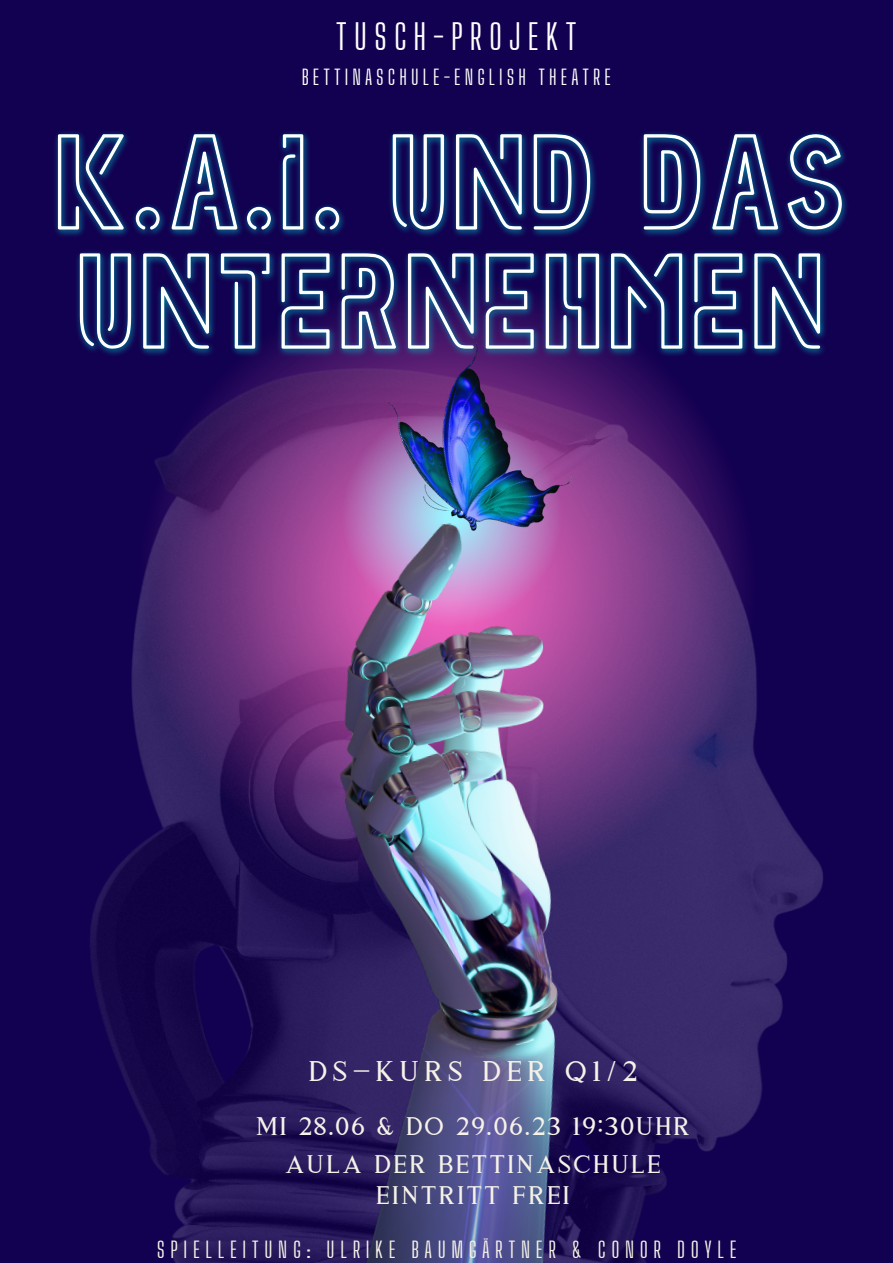
<style>
.page{position:relative;width:893px;height:1263px;background:#120050}
.page>*{position:absolute;margin:0;border:0;box-sizing:border-box;transform-origin:0 0}
.t1{font:34.88px "Big Shoulders Display";letter-spacing:.2em;color:#fff}
.t2{font:28.5px "Aspal";letter-spacing:.2em;color:#f6f2e9}
.t3{font:25.5px "Aspal";letter-spacing:.1em;color:#f6f2e9}
.t4{font:21.83px "Big Shoulders Display";letter-spacing:.26em;color:#f6f2e9}
.t5{font:20.55px "Big Shoulders Display";letter-spacing:.2em;color:#fff}
</style>
<div class="page">
<img style="left:90px;top:713px;width:733px;height:550px">
<svg style="left:108px;top:245px;width:677px;height:678px"></svg>
<img style="left:255px;top:513px;width:373px;height:750px">
<img style="left:288px;top:385px;width:369px;height:238px">
<img style="left:55px;top:132px;width:792px;height:253px">
<p class="t1" style="left:336px;top:16px;width:242px">TUSCH-PROJEKT</p>
<p class="t5" style="left:302px;top:64px;width:311px">BETTINASCHULE-ENGLISH THEATRE</p>
<p class="t2" style="left:309px;top:1054px;width:330px">DS-KURS DER Q1/2</p>
<p class="t3" style="left:256px;top:1111px;width:435px">MI 28.06 &amp; DO 29.06.23 19:30UHR</p>
<p class="t3" style="left:285px;top:1149px;width:377px">AULA DER BETTINASCHULE</p>
<p class="t3" style="left:376px;top:1180px;width:195px">EINTRITT FREI</p>
<p class="t4" style="left:157px;top:1237px;width:581px">SPIELLEITUNG: ULRIKE BAUMGÄRTNER &amp; CONOR DOYLE</p>
</div>
